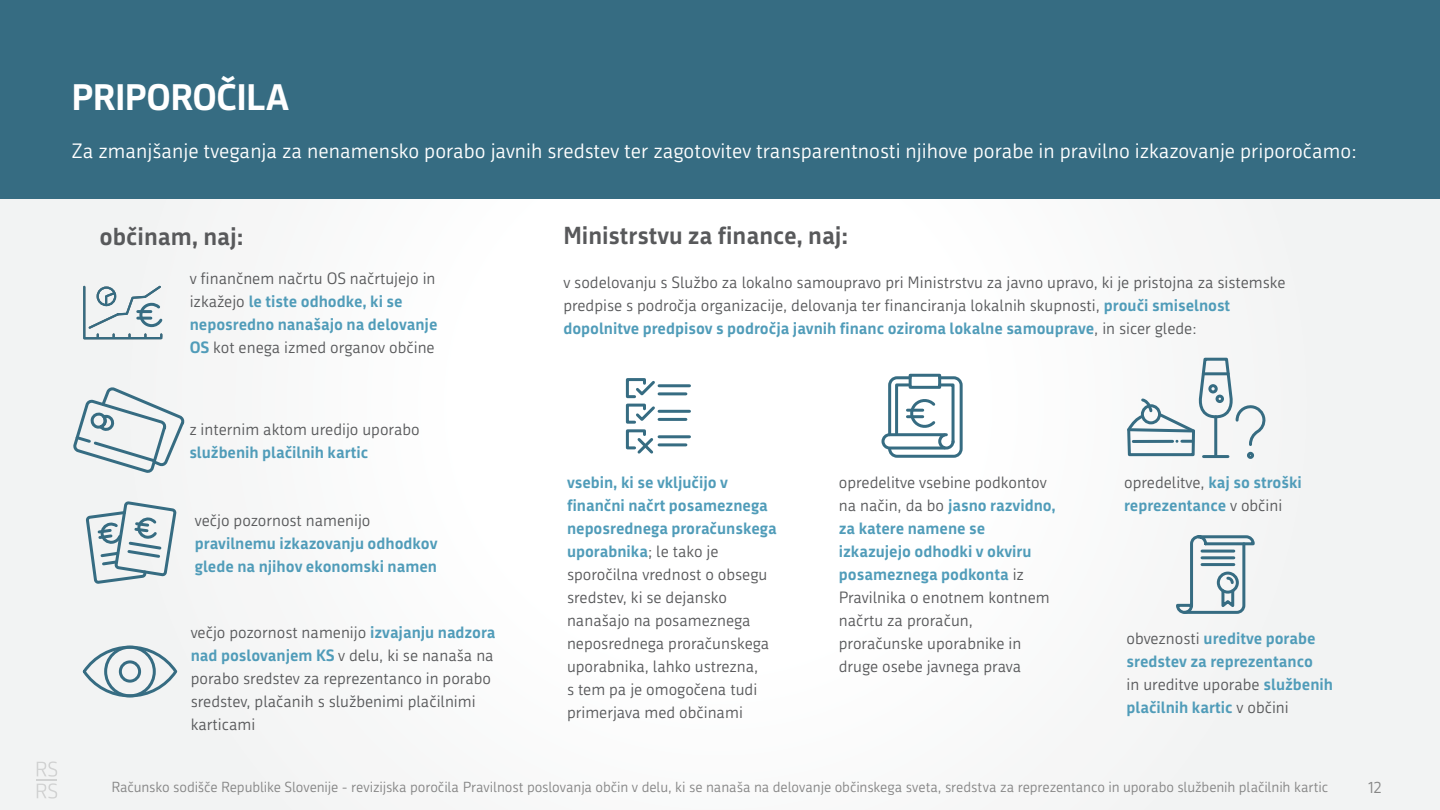
<style>
.page{position:relative;width:1440px;height:810px;background:#f9f9f9}
.page>*{position:absolute;margin:0;border:0;box-sizing:border-box;transform-origin:0 0}
.t1{font:700 36px "Republika";letter-spacing:-.015em;color:#fff}
.t2{font:700 24px "Republika";color:#58595b}
.t3{font:20.25px "Republika";color:#fff}
.t4{font:15.98px/23px "Republika";color:#58595b}
.t5{font:700 15.98px/23px "Republika";color:#509cb9}
.t6{font:15.98px "Republika";color:#868686}
.t7{font:14.25px "Republika";letter-spacing:-.005em;color:#868686}
.s1{font-weight:700;color:#509cb9}
.s2{font-weight:400;color:#58595b}
</style>
<div class="page">
<div style="left:0;top:0;width:1440px;height:198px;background:#366c82"></div>
<svg style="left:37px;top:761px;width:20px;height:16px"></svg>
<hr style="left:37px;top:779px;width:20px;height:2px;background:#868686">
<svg style="left:37px;top:783px;width:20px;height:16px"></svg>
<div style="left:104px;top:646px;width:52px;height:51px;border:3px solid #366c82;border-radius:50%"></div>
<div style="left:119px;top:660px;width:22px;height:23px;border:3px solid #366c82;border-radius:50%"></div>
<div style="left:83px;top:646px;width:94px;height:51px;border:3px solid #366c82;border-radius:50%"></div>
<svg style="left:73px;top:388px;width:112px;height:85px"></svg>
<svg style="left:1127px;top:357px;width:139px;height:101px"></svg>
<div style="left:1247px;top:452px;width:7px;height:7px;border:3px solid #366c82;border-radius:50%"></div>
<div style="left:909px;top:374px;width:32px;height:15px;border:3px solid #366c82"></div>
<svg style="left:881px;top:375px;width:82px;height:83px"></svg>
<hr style="left:907px;top:409px;width:16px;height:3px;background:#366c82">
<hr style="left:907px;top:415px;width:16px;height:3px;background:#366c82">
<svg style="left:1176px;top:535px;width:79px;height:79px"></svg>
<hr style="left:659px;top:418px;width:27px;height:3px;background:#366c82">
<hr style="left:659px;top:410px;width:30px;height:3px;background:#366c82">
<hr style="left:659px;top:435px;width:30px;height:3px;background:#366c82">
<hr style="left:659px;top:443px;width:27px;height:3px;background:#366c82">
<hr style="left:659px;top:392px;width:27px;height:3px;background:#366c82">
<hr style="left:659px;top:384px;width:30px;height:3px;background:#366c82">
<svg style="left:625px;top:378px;width:33px;height:76px"></svg>
<svg style="left:83px;top:285px;width:80px;height:55px"></svg>
<svg style="left:85px;top:501px;width:92px;height:83px"></svg>
<h1 class="t1" style="left:72px;top:77px;width:219px">PRIPOROČILA</h1>
<p class="t3" style="left:72px;top:139px;width:1287px">Za zmanjšanje tveganja za nenamensko porabo javnih sredstev ter zagotovitev transparentnosti njihove porabe in pravilno izkazovanje priporočamo:</p>
<h2 class="t2" style="left:99px;top:223px;width:146px">občinam, naj:</h2>
<p class="t4" style="left:190px;top:267px;width:249px">v finančnem načrtu OS načrtujejo in izkažejo <span class="s1">le tiste odhodke, ki se neposredno nanašajo na delovanje OS</span> kot enega izmed organov občine</p>
<p class="t4" style="left:189px;top:418px;width:232px">z internim aktom uredijo uporabo</p>
<p class="t5" style="left:189px;top:441px;width:180px">službenih plačilnih kartic</p>
<p class="t4" style="left:195px;top:509px;width:177px">večjo pozornost namenijo</p>
<p class="t5" style="left:195px;top:532px;width:244px">pravilnemu izkazovanju odhodkov glede na njihov ekonomski namen</p>
<p class="t4" style="left:191px;top:621px;width:306px">večjo pozornost namenijo <span class="s1">izvajanju nadzora nad poslovanjem KS</span> v delu, ki se nanaša na porabo sredstev za reprezentanco in porabo sredstev, plačanih s službenimi plačilnimi karticami</p>
<h2 class="t2" style="left:563px;top:222px;width:286px">Ministrstvu za finance, naj:</h2>
<p class="t4" style="left:563px;top:271px;width:724px">v sodelovanju s Službo za lokalno samoupravo pri Ministrstvu za javno upravo, ki je pristojna za sistemske predpise s področja organizacije, delovanja ter financiranja lokalnih skupnosti, <span class="s1">prouči smiselnost dopolnitve predpisov s področja javnih financ oziroma lokalne samouprave</span>, in sicer glede:</p>
<p class="t4" style="left:567px;top:471px;width:211px"><span class="s1">vsebin, ki se vključijo v finančni načrt posameznega neposrednega proračunskega uporabnika</span>; le tako je sporočilna vrednost o obsegu sredstev, ki se dejansko nanašajo na posameznega neposrednega proračunskega uporabnika, lahko ustrezna,<br>s tem pa je omogočena tudi primerjava med občinami</p>
<p class="t4" style="left:839px;top:471px;width:218px">opredelitve vsebine podkontov na način, da bo <span class="s1">jasno razvidno, za katere namene se izkazujejo odhodki v okviru posameznega podkonta</span> iz<br>Pravilnika o enotnem kontnem načrtu za proračun, proračunske uporabnike in druge osebe javnega prava</p>
<p class="t5" style="left:1124px;top:471px;width:179px"><span class="s2">opredelitve,</span> kaj so stroški reprezentance <span class="s2">v občini</span></p>
<p class="t5" style="left:1127px;top:627px;width:208px"><span class="s2">obveznosti</span> ureditve porabe sredstev za reprezentanco<br><span class="s2">in ureditve uporabe</span> službenih plačilnih kartic <span class="s2">v občini</span></p>
<p class="t7" style="left:112px;top:779px;width:1219px">Računsko sodišče Republike Slovenije - revizijska poročila Pravilnost poslovanja občin v delu, ki se nanaša na delovanje občinskega sveta, sredstva za reprezentanco in uporabo službenih plačilnih kartic</p>
<p class="t6" style="left:1368px;top:778px;width:15px">12</p>
</div>
